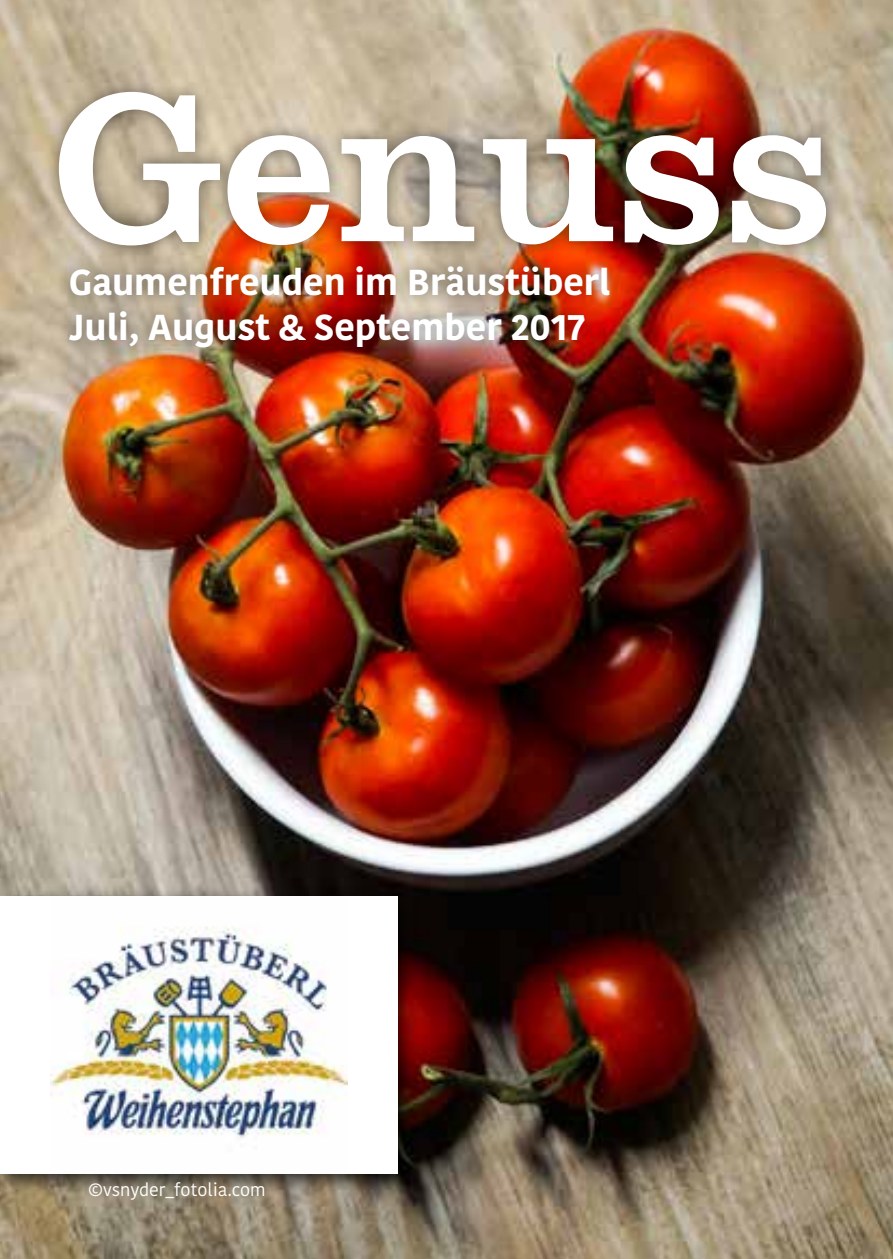
<style>
.page{position:relative;width:893px;height:1259px;background:#fff}
.page>*{position:absolute;margin:0;border:0;box-sizing:border-box;transform-origin:0 0}
.t1{font:216px "Clarendon BT";color:#fff}
.t2{font:700 36px/45px "Kohinoor";color:#fff}
.t3{font:18px "Kohinoor";color:#fff}
</style>
<div class="page">
<img style="left:0;top:0;width:893px;height:1259px">
<div style="left:0;top:885px;width:420px;height:311px;background:#000;opacity:.75"></div>
<div style="left:0;top:896px;width:397px;height:278px;background:#fff"></div>
<img style="left:50px;top:926px;width:298px;height:212px">
<div style="left:43px;top:77px;width:799px;height:285px;background:#000;opacity:.5"></div>
<h1 class="t1" style="left:51px;top:33px;width:783px">Genuss</h1>
<p class="t2" style="left:69px;top:261px;width:543px">Gaumenfreuden im Bräustüberl<br>Juli, August &amp; September 2017</p>
<p class="t3" style="left:88px;top:1178px;width:179px">©vsnyder_fotolia.com</p>
</div>
